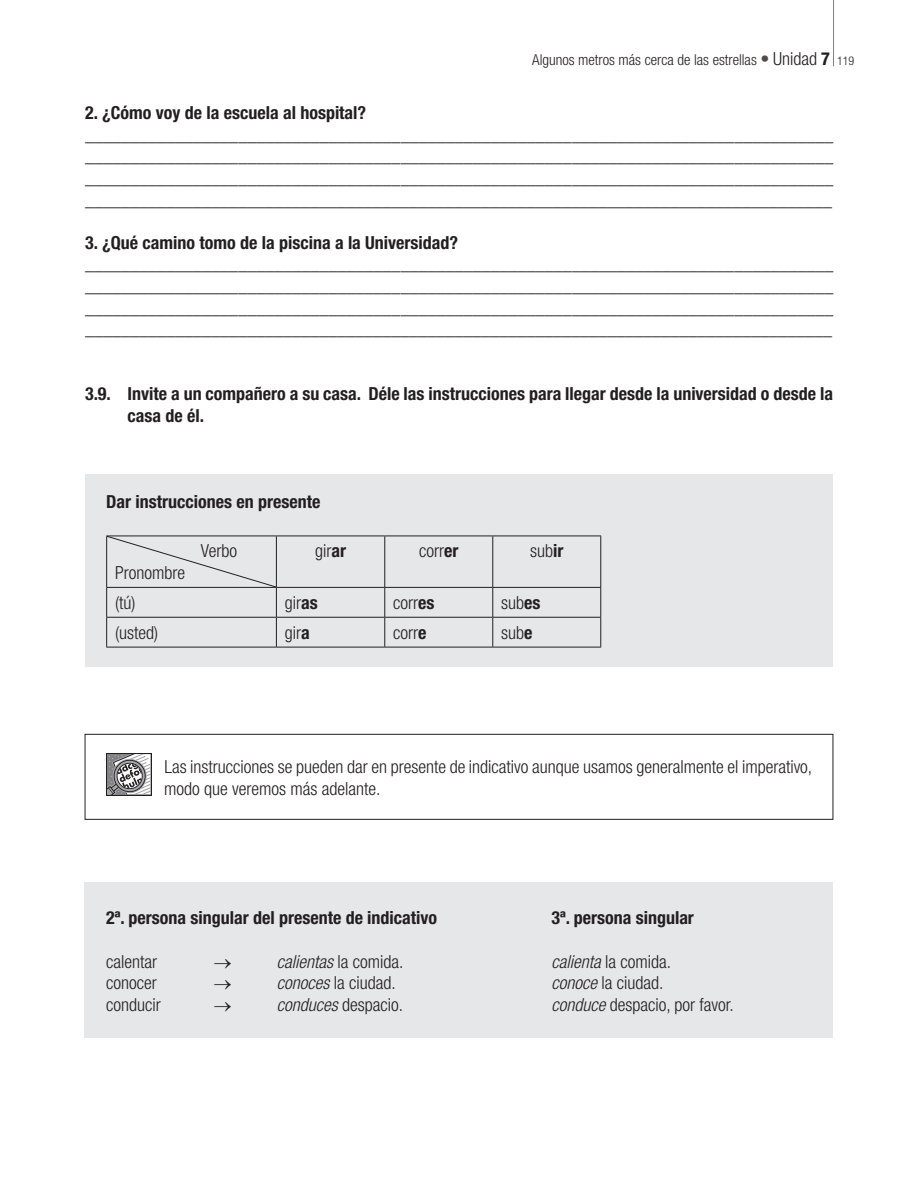
<style>
.page{position:relative;width:918px;height:1188px;background:#fff}
.page>*{position:absolute;margin:0;border:0;box-sizing:border-box;transform-origin:0 0}
.t1{font:300 condensed 18px/21.6px "Helvetica Neue LT Std";color:#231f20;text-align:justify}
.t2{font:700 condensed 18px/21.6px "Helvetica Neue LT Std";color:#231f20}
.t3{font:italic 300 condensed 18px "Helvetica Neue LT Std";color:#231f20}
.t4{font:300 condensed 15px "Helvetica Neue LT Std";color:#231f20}
.s1{font-weight:700;font-size:18px;color:#524a47}
.s2{font-size:18px}
.s3{font-weight:700;font-size:18px}
.s4{font-size:12px}
.s5{font-weight:700}
.s6{font-style:normal}
.s7{font-style:italic}
</style>
<div class="page">
<hr style="left:833px;top:0;width:1px;height:66px;background:#808285">
<div style="left:85px;top:882px;width:748px;height:155px;background:#e6e7e9"></div>
<div style="left:85px;top:474px;width:748px;height:192px;background:#e6e7e9"></div>
<hr style="left:276px;top:536px;width:109px;height:1px;background:#231f20">
<hr style="left:384px;top:536px;width:1px;height:51px;background:#231f20">
<hr style="left:385px;top:536px;width:108px;height:1px;background:#231f20">
<hr style="left:492px;top:536px;width:1px;height:51px;background:#231f20">
<hr style="left:600px;top:536px;width:1px;height:51px;background:#231f20">
<hr style="left:493px;top:536px;width:108px;height:1px;background:#231f20">
<hr style="left:276px;top:587px;width:109px;height:1px;background:#231f20">
<hr style="left:385px;top:587px;width:108px;height:1px;background:#231f20">
<hr style="left:493px;top:587px;width:108px;height:1px;background:#231f20">
<hr style="left:106px;top:647px;width:170px;height:1px;background:#231f20">
<hr style="left:276px;top:617px;width:109px;height:1px;background:#231f20">
<hr style="left:276px;top:647px;width:109px;height:1px;background:#231f20">
<svg style="left:384px;top:588px;width:1px;height:59px"></svg>
<hr style="left:385px;top:617px;width:108px;height:1px;background:#231f20">
<hr style="left:385px;top:647px;width:108px;height:1px;background:#231f20">
<svg style="left:492px;top:588px;width:1px;height:59px"></svg>
<svg style="left:600px;top:588px;width:1px;height:59px"></svg>
<hr style="left:493px;top:617px;width:108px;height:1px;background:#231f20">
<hr style="left:493px;top:647px;width:108px;height:1px;background:#231f20">
<svg style="left:106px;top:536px;width:171px;height:111px"></svg>
<div style="left:106px;top:753px;width:46px;height:42px;background:#231f20"></div>
<svg style="left:107px;top:754px;width:44px;height:41px;background:#9c9c9e"></svg>
<div style="left:85px;top:734px;width:748px;height:86px;border:1px solid #231f20"></div>
<p class="t4" style="left:532px;top:51px;width:324px">Algunos metros más cerca de las estrellas <span class="s1">•</span> <span class="s2">Unidad</span> <span class="s3">7</span> <span class="s4">119</span></p>
<p class="t2" style="left:85px;top:102px;width:283px">2. ¿Cómo voy de la escuela al hospital?</p>
<p class="t1" style="left:85px;top:123px;width:750px">___________________________________________________________________________________ ___________________________________________________________________________________ ___________________________________________________________________________________ ___________________________________________________________________________________</p>
<p class="t2" style="left:85px;top:231px;width:375px">3. ¿Qué camino tomo de la piscina a la Universidad?</p>
<p class="t1" style="left:85px;top:253px;width:750px">___________________________________________________________________________________ ___________________________________________________________________________________ ___________________________________________________________________________________ ___________________________________________________________________________________</p>
<p class="t2" style="left:128px;top:383px;width:707px;text-indent:-43px">3.9. Invite a un compañero a su casa. Déle las instrucciones para llegar desde la universidad o desde la casa de él.</p>
<p class="t2" style="left:106px;top:491px;width:216px">Dar instrucciones en presente</p>
<p class="t1" style="left:201px;top:540px;width:38px">Verbo</p>
<p class="t1" style="left:115px;top:562px;width:71px">Pronombre</p>
<p class="t1" style="left:315px;top:540px;width:32px">gir<span class="s5">ar</span></p>
<p class="t1" style="left:419px;top:540px;width:41px">corr<span class="s5">er</span></p>
<p class="t1" style="left:530px;top:540px;width:35px">sub<span class="s5">ir</span></p>
<p class="t1" style="left:115px;top:591px;width:22px">(tú)</p>
<p class="t1" style="left:285px;top:591px;width:34px">gir<span class="s5">as</span></p>
<p class="t1" style="left:393px;top:591px;width:43px">corr<span class="s5">es</span></p>
<p class="t1" style="left:501px;top:591px;width:41px">sub<span class="s5">es</span></p>
<p class="t1" style="left:115px;top:621px;width:44px">(usted)</p>
<p class="t1" style="left:285px;top:621px;width:26px">gir<span class="s5">a</span></p>
<p class="t1" style="left:393px;top:621px;width:35px">corr<span class="s5">e</span></p>
<p class="t1" style="left:501px;top:621px;width:33px">sub<span class="s5">e</span></p>
<p class="t1" style="left:164px;top:756px;width:650px">Las instrucciones se pueden dar en presente de indicativo aunque usamos generalmente el imperativo, modo que veremos más adelante.</p>
<p class="t2" style="left:106px;top:907px;width:332px">2ª. persona singular del presente de indicativo</p>
<p class="t2" style="left:551px;top:907px;width:144px">3ª. persona singular</p>
<p class="t1" style="left:106px;top:950px;width:52px">calentar</p>
<p class="t3" style="left:277px;top:951px;width:128px">calientas <span class="s6">la comida.</span></p>
<p class="t1" style="left:551px;top:950px;width:121px"><span class="s7">calienta</span> la comida.</p>
<p class="t1" style="left:106px;top:972px;width:52px">conocer</p>
<p class="t1" style="left:277px;top:972px;width:120px"><span class="s7">conoces</span> la ciudad.</p>
<p class="t1" style="left:551px;top:972px;width:113px"><span class="s7">conoce</span> la ciudad.</p>
<p class="t1" style="left:106px;top:994px;width:56px">conducir</p>
<p class="t1" style="left:277px;top:994px;width:128px"><span class="s7">conduces</span> despacio.</p>
<p class="t1" style="left:551px;top:994px;width:184px"><span class="s7">conduce</span> despacio, por favor.</p>
</div>
